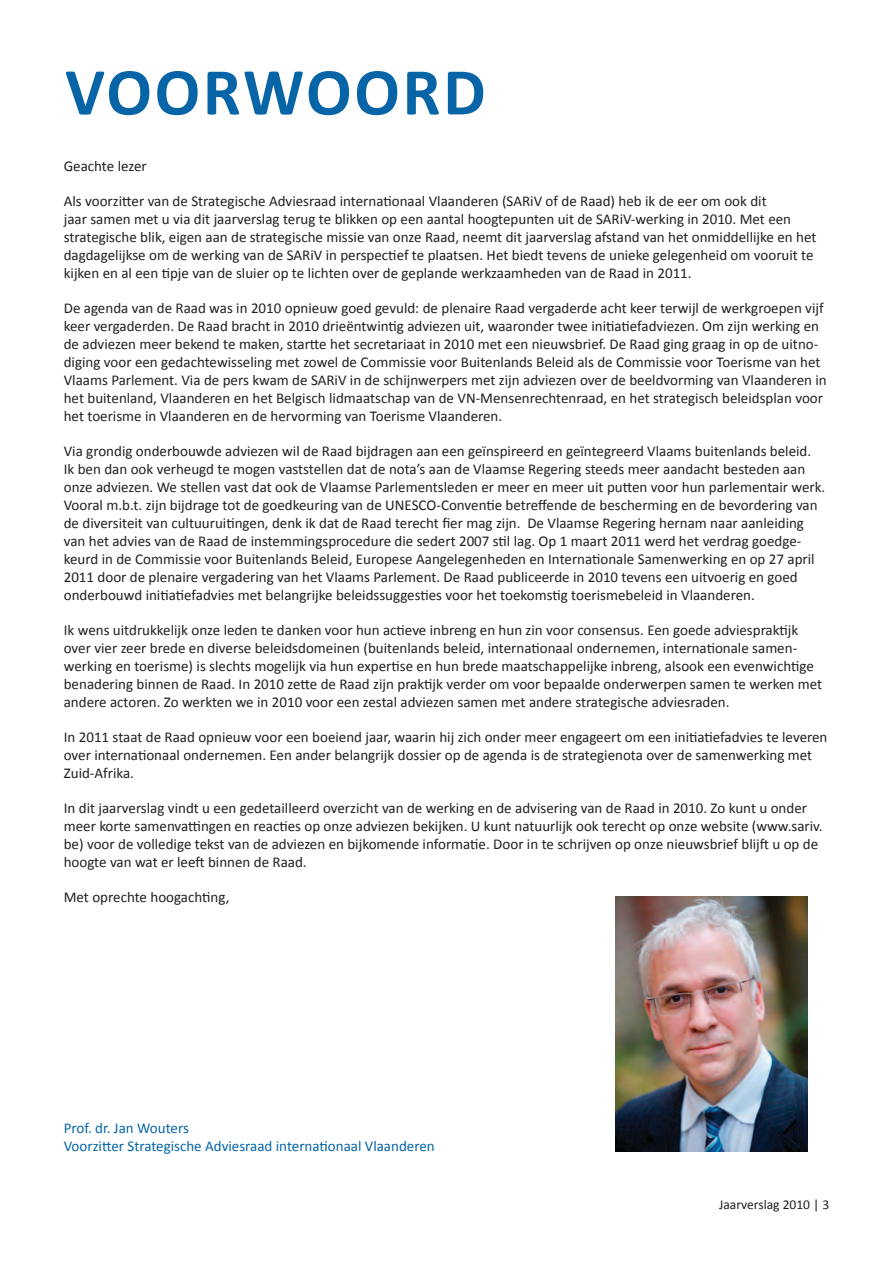
<style>
.page{position:relative;width:893px;height:1263px;background:#fff}
.page>*{position:absolute;margin:0;border:0;box-sizing:border-box;transform-origin:0 0}
.hoofdtitel{font:700 67.5px "Calibri";letter-spacing:.04em;color:#0765a7}
.gewone_tekst{font:15px/18px "Calibri";color:#231f20}
.gewone_tekst_blauw{font:15px "Calibri";color:#0765a7}
.t1{font:13.5px "Calibri";color:#231f20}
</style>
<div class="page">
<img style="left:616px;top:897px;width:192px;height:255px">
<p class="hoofdtitel" style="left:65px;top:49px;width:422px">VOORWOORD</p>
<p class="gewone_tekst" style="left:64px;top:157px;width:84px">Geachte lezer</p>
<p class="gewone_tekst" style="left:64px;top:192px;width:754px">Als voorzitter van de Strategische Adviesraad internationaal Vlaanderen (SARiV of de Raad) heb ik de eer om ook dit<br>jaar samen met u via dit jaarverslag terug te blikken op een aantal hoogtepunten uit de SARiV-werking in 2010. Met een strategische blik, eigen aan de strategische missie van onze Raad, neemt dit jaarverslag afstand van het onmiddellijke en het dagdagelijkse om de werking van de SARiV in perspectief te plaatsen. Het biedt tevens de unieke gelegenheid om vooruit te kijken en al een tipje van de sluier op te lichten over de geplande werkzaamheden van de Raad in 2011.</p>
<p class="gewone_tekst" style="left:64px;top:299px;width:764px">De agenda van de Raad was in 2010 opnieuw goed gevuld: de plenaire Raad vergaderde acht keer terwijl de werkgroepen vijf keer vergaderden. De Raad bracht in 2010 drieëntwintig adviezen uit, waaronder twee initiatiefadviezen. Om zijn werking en de adviezen meer bekend te maken, startte het secretariaat in 2010 met een nieuwsbrief. De Raad ging graag in op de uitno&shy;diging voor een gedachtewisseling met zowel de Commissie voor Buitenlands Beleid als de Commissie voor Toerisme van het Vlaams Parlement. Via de pers kwam de SARiV in de schijnwerpers met zijn adviezen over de beeldvorming van Vlaanderen in het buitenland, Vlaanderen en het Belgisch lidmaatschap van de VN-Mensenrechtenraad, en het strategisch beleidsplan voor het toerisme in Vlaanderen en de hervorming van Toerisme Vlaanderen.</p>
<p class="gewone_tekst" style="left:64px;top:442px;width:763px">Via grondig onderbouwde adviezen wil de Raad bijdragen aan een geïnspireerd en geïntegreerd Vlaams buitenlands beleid.<br>Ik ben dan ook verheugd te mogen vaststellen dat de nota’s aan de Vlaamse Regering steeds meer aandacht besteden aan onze adviezen. We stellen vast dat ook de Vlaamse Parlementsleden er meer en meer uit putten voor hun parlementair werk.<br>Vooral m.b.t. zijn bijdrage tot de goedkeuring van de UNESCO-Conventie betreffende de bescherming en de bevordering van de diversiteit van cultuuruitingen, denk ik dat de Raad terecht fier mag zijn. De Vlaamse Regering hernam naar aanleiding van het advies van de Raad de instemmingsprocedure die sedert 2007 stil lag. Op 1 maart 2011 werd het verdrag goedge&shy;keurd in de Commissie voor Buitenlands Beleid, Europese Aangelegenheden en Internationale Samenwerking en op 27 april 2011 door de plenaire vergadering van het Vlaams Parlement. De Raad publiceerde in 2010 tevens een uitvoerig en goed onderbouwd initiatiefadvies met belangrijke beleidssuggesties voor het toekomstig toerismebeleid in Vlaanderen.</p>
<p class="gewone_tekst" style="left:64px;top:621px;width:760px">Ik wens uitdrukkelijk onze leden te danken voor hun actieve inbreng en hun zin voor consensus. Een goede adviespraktijk over vier zeer brede en diverse beleidsdomeinen (buitenlands beleid, internationaal ondernemen, internationale samen&shy;werking en toerisme) is slechts mogelijk via hun expertise en hun brede maatschappelijke inbreng, alsook een evenwichtige benadering binnen de Raad. In 2010 zette de Raad zijn praktijk verder om voor bepaalde onderwerpen samen te werken met andere actoren. Zo werkten we in 2010 voor een zestal adviezen samen met andere strategische adviesraden.</p>
<p class="gewone_tekst" style="left:64px;top:728px;width:765px">In 2011 staat de Raad opnieuw voor een boeiend jaar, waarin hij zich onder meer engageert om een initiatiefadvies te leveren over internationaal ondernemen. Een ander belangrijk dossier op de agenda is de strategienota over de samenwerking met<br>Zuid-Afrika.</p>
<p class="gewone_tekst" style="left:64px;top:799px;width:760px">In dit jaarverslag vindt u een gedetailleerd overzicht van de werking en de advisering van de Raad in 2010. Zo kunt u onder meer korte samenvattingen en reacties op onze adviezen bekijken. U kunt natuurlijk ook terecht op onze website (www.sariv. be) voor de volledige tekst van de adviezen en bijkomende informatie. Door in te schrijven op onze nieuwsbrief blijft u op de hoogte van wat er leeft binnen de Raad.</p>
<p class="gewone_tekst" style="left:64px;top:888px;width:167px">Met oprechte hoogachting,</p>
<p class="gewone_tekst_blauw" style="left:64px;top:1118px;width:127px">Prof. dr. Jan Wouters</p>
<p class="gewone_tekst_blauw" style="left:64px;top:1136px;width:372px">Voorzitter Strategische Adviesraad internationaal Vlaanderen</p>
<p class="t1" style="left:719px;top:1196px;width:112px">Jaarverslag 2010 | 3</p>
</div>
